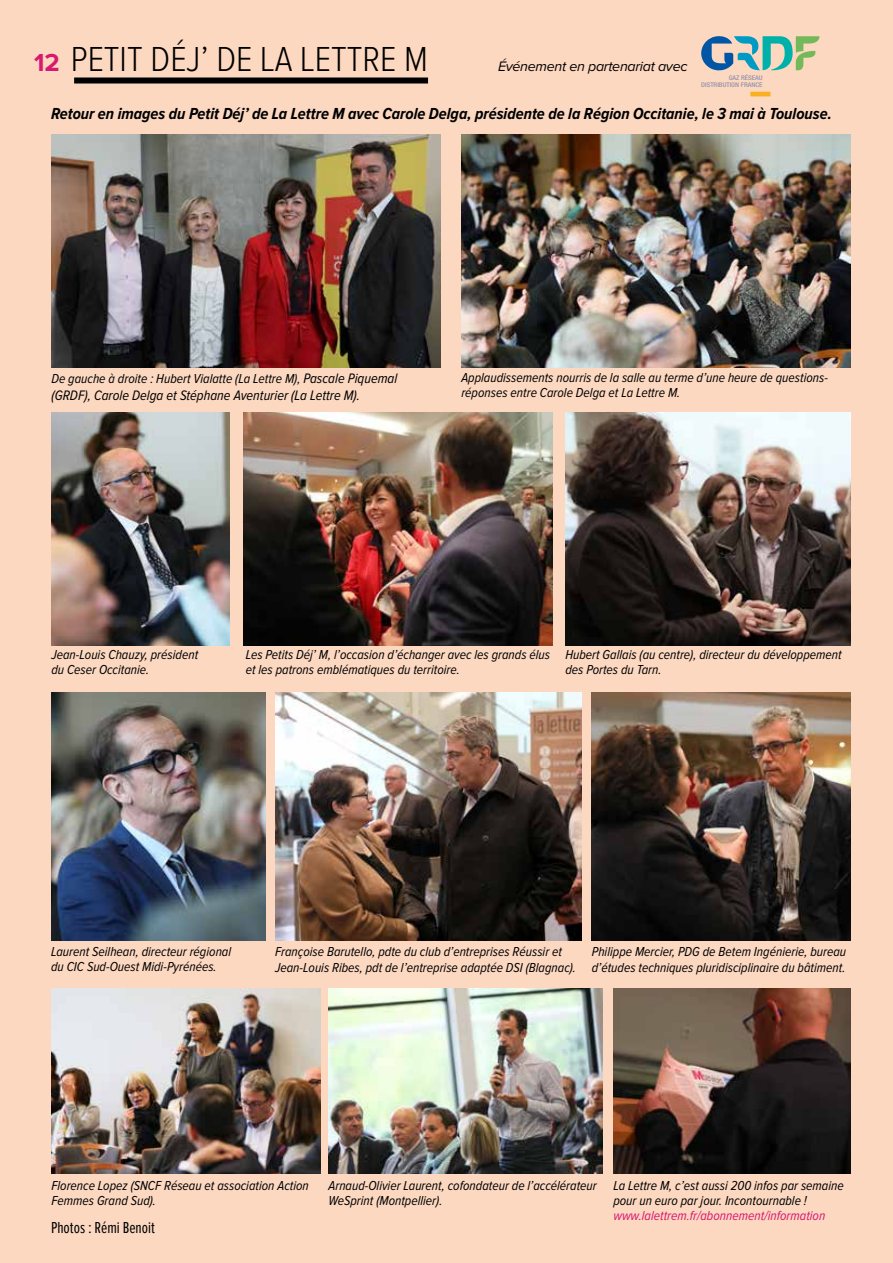
<style>
.page{position:relative;width:893px;height:1263px;background:#fcd8c1}
.page>*{position:absolute;margin:0;border:0;box-sizing:border-box;transform-origin:0 0}
.t1{font:300 36px "Proxima Nova Cond";color:#000}
.t2{font:700 25.5px "Proxima Nova";color:#d9186f}
.t3{font:italic 700 16.5px "Proxima Nova Cond";color:#000}
.t4{font:16.5px "Proxima Nova Ex Cn";color:#000}
.t5{font:italic 14.25px "Proxima Nova Cond";color:#000}
.t6{font:italic 14.25px "Proxima Nova";letter-spacing:-.02em;color:#000}
.t7{font:italic 13.5px/15px "Proxima Nova Cond";color:#000}
.t8{font:italic 13.5px "Proxima Nova Cond";color:#d9186f}
.t9{font:500 condensed 6.45px/7.6px "Helvetica Neue";color:#9793ab;text-align:right;scale:1.09 1}
.s1{font-size:14.25px}
</style>
<div class="page">
<svg style="left:701px;top:36px;width:118px;height:35px"></svg>
<svg style="left:750px;top:92px;width:20px;height:4px"></svg>
<div style="left:74px;top:77px;width:354px;height:6px;background:#000"></div>
<img style="left:565px;top:412px;width:285px;height:234px">
<img style="left:51px;top:412px;width:178px;height:234px">
<img style="left:51px;top:135px;width:389px;height:233px">
<img style="left:461px;top:135px;width:389px;height:233px">
<img style="left:592px;top:692px;width:258px;height:248px">
<img style="left:613px;top:989px;width:237px;height:184px">
<img style="left:328px;top:989px;width:275px;height:184px">
<img style="left:51px;top:989px;width:269px;height:184px">
<img style="left:243px;top:412px;width:309px;height:234px">
<img style="left:276px;top:692px;width:306px;height:248px">
<img style="left:51px;top:692px;width:215px;height:248px">
<h2 class="t2" style="left:34px;top:48px;width:27px">12</h2>
<h1 class="t1" style="left:71px;top:39px;width:359px">PETIT DÉJ’ DE LA LETTRE M</h1>
<p class="t6" style="left:498px;top:58px;width:191px">Événement en partenariat avec</p>
<p class="t9" style="left:701px;top:73px;width:58px">GAZ RÉSEAU<br>DISTRIBUTION FRANCE</p>
<p class="t3" style="left:51px;top:105px;width:782px">Retour en images du Petit Déj’ de La Lettre M avec Carole Delga, présidente de la Région Occitanie, le 3 mai à Toulouse.</p>
<p class="t7" style="left:51px;top:371px;width:347px">De gauche à droite : Hubert Vialatte (La Lettre M), <span class="s1">Pascale Piquemal</span></p>
<p class="t5" style="left:51px;top:387px;width:310px">(GRDF), Carole Delga et Stéphane Aventurier (La Lettre M).</p>
<p class="t7" style="left:461px;top:371px;width:368px">Applaudissements nourris de la salle au terme d’une heure de questions&shy;réponses entre Carole Delga et La Lettre M.</p>
<p class="t7" style="left:51px;top:647px;width:148px">Jean-Louis Chauzy, président du Ceser Occitanie.</p>
<p class="t7" style="left:246px;top:647px;width:306px">Les Petits Déj’ M, l’occasion d’échanger avec les grands élus et les patrons emblématiques du territoire.</p>
<p class="t7" style="left:565px;top:647px;width:278px">Hubert Gallais (au centre), directeur du développement des Portes du Tarn.</p>
<p class="t7" style="left:51px;top:944px;width:182px">Laurent Seilhean, directeur régional du CIC Sud-Ouest Midi-Pyrénées.</p>
<p class="t7" style="left:275px;top:943px;width:302px;line-height:16.5px">Françoise Barutello, pdte du club d’entreprises Réussir et<br>Jean-Louis Ribes, pdt de l’entreprise adaptée DSI (Blagnac).</p>
<p class="t7" style="left:592px;top:943px;width:256px;line-height:16.5px">Philippe Mercier, PDG de Betem Ingénierie, bureau d’études techniques pluridisciplinaire du bâtiment.</p>
<p class="t7" style="left:51px;top:1178px;width:259px">Florence Lopez (SNCF Réseau et association Action<br>Femmes Grand Sud).</p>
<p class="t7" style="left:328px;top:1178px;width:270px">Arnaud-Olivier Laurent, cofondateur de l’accélérateur<br>WeSprint (Montpellier).</p>
<p class="t7" style="left:613px;top:1178px;width:232px">La Lettre M, c’est aussi 200 infos par semaine pour un euro par jour. Incontournable !</p>
<p class="t8" style="left:613px;top:1207px;width:213px">www.lalettrem.fr/abonnement/information</p>
<p class="t4" style="left:51px;top:1218px;width:105px">Photos : Rémi Benoit</p>
</div>
